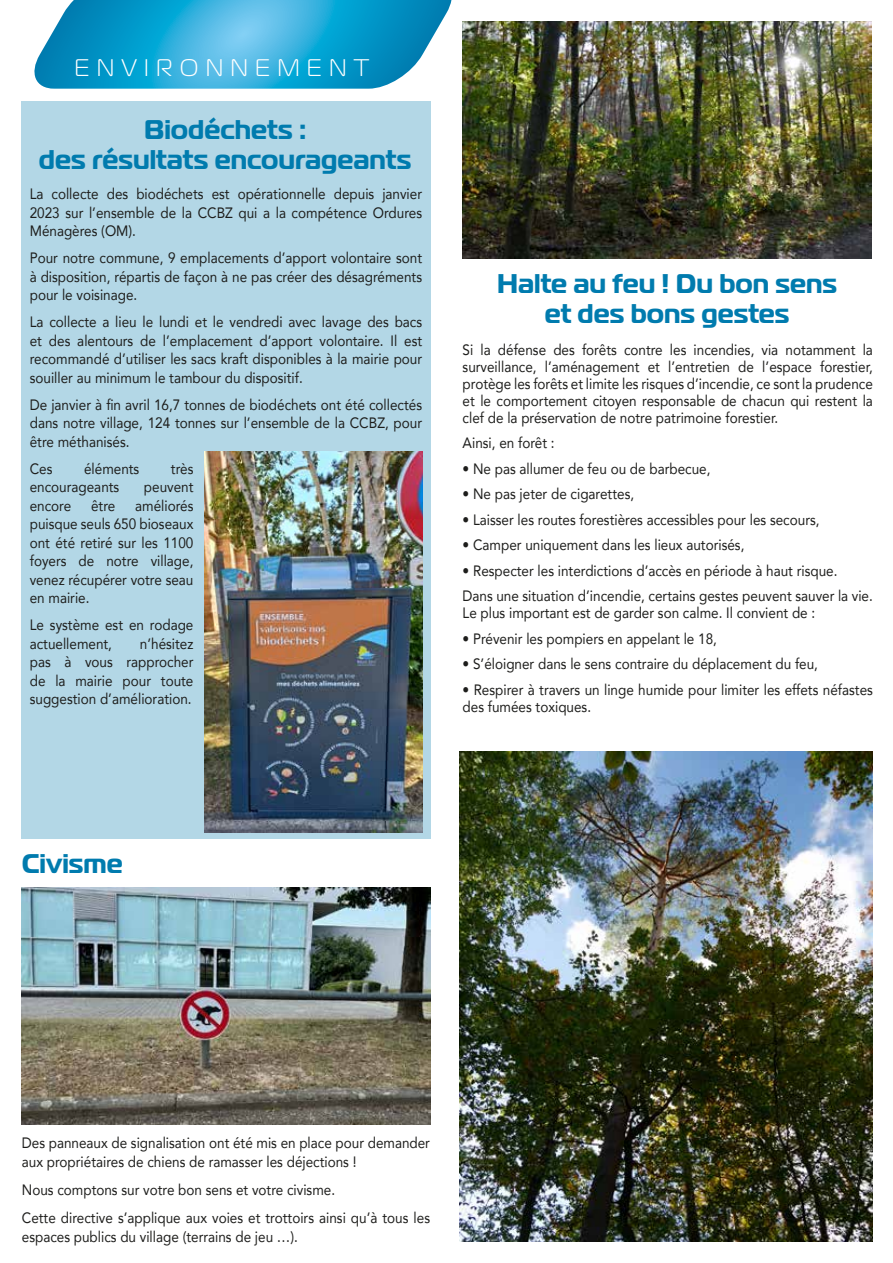
<style>
.page{position:relative;width:893px;height:1263px;background:#fff}
.page>*{position:absolute;margin:0;border:0;box-sizing:border-box;transform-origin:0 0}
.t1{font:700 27px/30px "Magistral";color:#007bae;text-align:center}
.t2{font:300 24px "Magistral";letter-spacing:.3em;color:#fff}
.t3{font:15px/18.5px "Avenir";color:#1d1d1b;text-align:justify;scale:.9 1}
</style>
<div class="page">
<div style="left:21px;top:102px;width:409px;height:737px;background:#b3d7e6"></div>
<svg style="left:34px;top:0;width:417px;height:89px;background:#34aad5"></svg>
<img style="left:21px;top:887px;width:410px;height:237px">
<img style="left:204px;top:452px;width:218px;height:380px">
<img style="left:463px;top:21px;width:409px;height:238px">
<img style="left:459px;top:751px;width:414px;height:491px">
<h2 class="t2" style="left:75px;top:53px;width:296px">ENVIRONNEMENT</h2>
<h1 class="t1" style="left:39px;top:114px;width:374px">Biodéchets :<br>des résultats encourageants</h1>
<p class="t3" style="left:30px;top:184px;width:437px">La collecte des biodéchets est opérationnelle depuis janvier 2023 sur l’ensemble de la CCBZ qui a la compétence Ordures Ménagères (OM).</p>
<p class="t3" style="left:30px;top:248px;width:437px">Pour notre commune, 9 emplacements d’apport volontaire sont à disposition, répartis de façon à ne pas créer des désagréments pour le voisinage.</p>
<p class="t3" style="left:30px;top:312px;width:437px">La collecte a lieu le lundi et le vendredi avec lavage des bacs et des alentours de l’emplacement d’apport volontaire. Il est recommandé d’utiliser les sacs kraft disponibles à la mairie pour souiller au minimum le tambour du dispositif.</p>
<p class="t3" style="left:30px;top:395px;width:437px">De janvier à fin avril 16,7 tonnes de biodéchets ont été collectés dans notre village, 124 tonnes sur l’ensemble de la CCBZ, pour être méthanisés.</p>
<p class="t3" style="left:30px;top:459px;width:27px">Ces</p>
<p class="t3" style="left:84px;top:459px;width:63px">éléments</p>
<p class="t3" style="left:171px;top:459px;width:27px">très</p>
<p class="t3" style="left:30px;top:477px;width:101px">encourageants</p>
<p class="t3" style="left:144px;top:477px;width:57px">peuvent</p>
<p class="t3" style="left:30px;top:496px;width:48px">encore</p>
<p class="t3" style="left:91px;top:496px;width:28px">être</p>
<p class="t3" style="left:30px;top:496px;width:183px;text-indent:105px">améliorés puisque seuls 650 bioseaux ont été retiré sur les 1100 foyers de notre village, venez récupérer votre seau en mairie.</p>
<p class="t3" style="left:30px;top:615px;width:183px">Le système est en rodage actuellement,</p>
<p class="t3" style="left:30px;top:634px;width:183px;text-indent:110px">n’hésitez pas à vous rapprocher de la mairie pour toute suggestion d’amélioration.</p>
<h1 class="t1" style="left:497px;top:269px;width:342px">Halte au feu ! Du bon sens et des bons gestes</h1>
<p class="t3" style="left:463px;top:341px;width:457px;line-height:17px">Si la défense des forêts contre les incendies, via notamment la surveillance, l’aménagement et l’entretien de l’espace forestier, protège les forêts et limite les risques d’incendie, ce sont la prudence et le comportement citoyen responsable de chacun qui restent la clef de la préservation de notre patrimoine forestier.</p>
<p class="t3" style="left:463px;top:434px;width:104px">Ainsi, en forêt :</p>
<p class="t3" style="left:463px;top:459px;width:277px">• Ne pas allumer de feu ou de barbecue,</p>
<p class="t3" style="left:463px;top:484px;width:192px">• Ne pas jeter de cigarettes,</p>
<p class="t3" style="left:463px;top:510px;width:398px">• Laisser les routes forestières accessibles pour les secours,</p>
<p class="t3" style="left:463px;top:535px;width:315px">• Camper uniquement dans les lieux autorisés,</p>
<p class="t3" style="left:463px;top:557px;width:457px;line-height:25.5px">• Respecter les interdictions d’accès en période à haut risque.<br>Dans une situation d’incendie, certains gestes peuvent sauver la vie.</p>
<p class="t3" style="left:463px;top:603px;width:393px">Le plus important est de garder son calme. Il convient de :</p>
<p class="t3" style="left:463px;top:629px;width:284px">• Prévenir les pompiers en appelant le 18,</p>
<p class="t3" style="left:463px;top:654px;width:396px">• S’éloigner dans le sens contraire du déplacement du feu,</p>
<p class="t3" style="left:463px;top:680px;width:457px;line-height:17px">• Respirer à travers un linge humide pour limiter les effets néfastes des fumées toxiques.</p>
<h1 class="t1" style="left:22px;top:848px;width:102px">Civisme</h1>
<p class="t3" style="left:22px;top:1133px;width:455px;line-height:19.2px">Des panneaux de signalisation ont été mis en place pour demander aux propriétaires de chiens de ramasser les déjections !</p>
<p class="t3" style="left:22px;top:1175px;width:455px;line-height:27.6px">Nous comptons sur votre bon sens et votre civisme.<br>Cette directive s’applique aux voies et trottoirs ainsi qu’à tous les</p>
<p class="t3" style="left:22px;top:1227px;width:308px">espaces publics du village (terrains de jeu …).</p>
</div>
